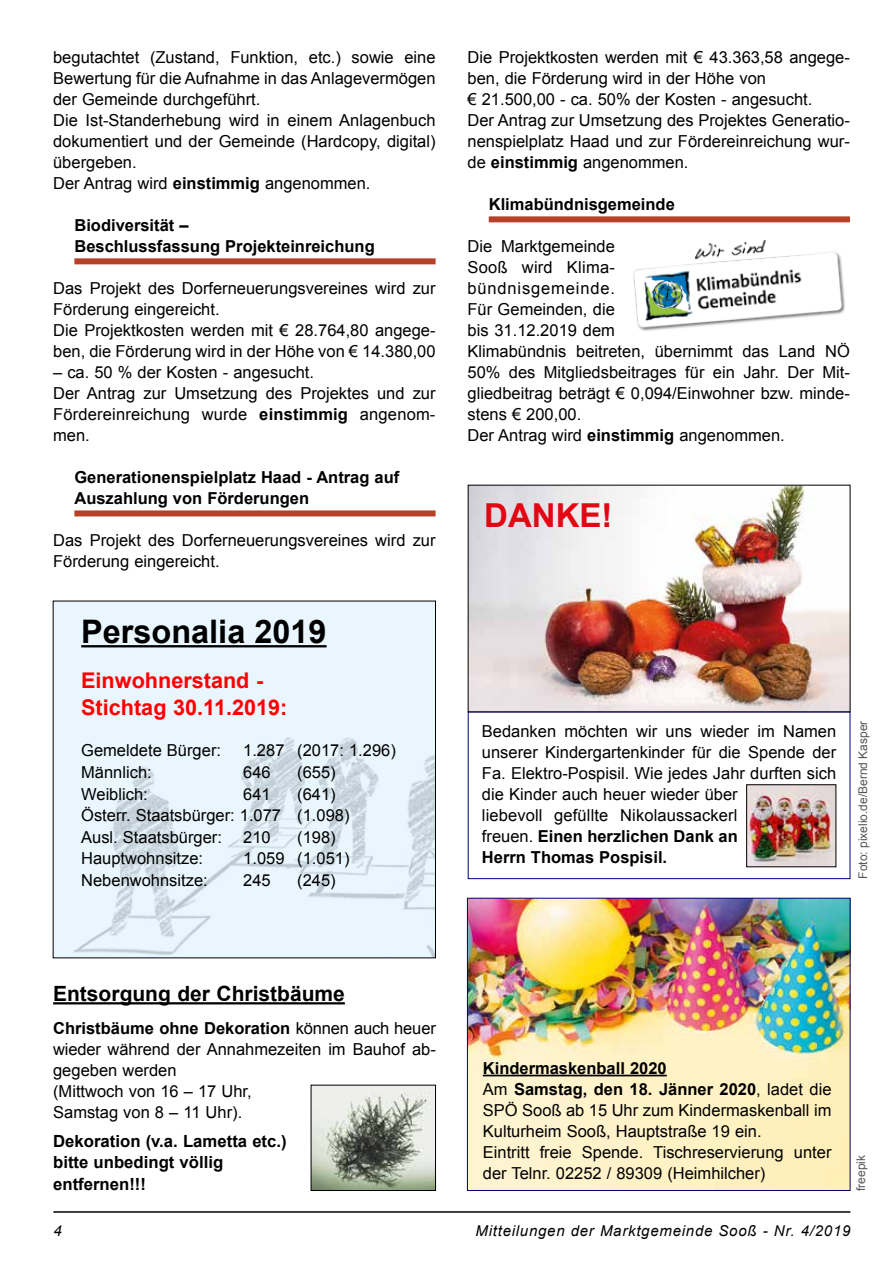
<style>
.page{position:relative;width:893px;height:1263px;background:#fff}
.page>*{position:absolute;margin:0;border:0;box-sizing:border-box;transform-origin:0 0}
.t1{font:700 33px "Arial";color:#e30613}
.t2{font:700 32.4px "Arial";color:#000}
.t3{font:700 21.6px/27px "Arial";color:#f00}
.t4{font:700 21px "Arial";color:#000}
.t5{font:700 16.8px/21.8px "Arial";color:#000}
.t6{font:16.5px/21px "Arial";color:#000}
.t7{font:700 16.5px/21px "Arial";color:#000}
.t8{font:italic 15px "Arial";letter-spacing:.05em;color:#000}
.t9{font:12px "Arial";color:#575756}
.s1{font-weight:700}
</style>
<div class="page">
<hr style="left:53px;top:1211px;width:797px;height:2px;background:#000">
<img style="left:55px;top:603px;width:379px;height:353px">
<hr style="left:81px;top:645px;width:246px;height:2px;background:#000">
<hr style="left:53px;top:1002px;width:292px;height:2px;background:#000">
<img style="left:313px;top:1087px;width:121px;height:102px">
<div style="left:311px;top:1085px;width:125px;height:106px;border:1px solid #000"></div>
<img style="left:469px;top:900px;width:379px;height:289px">
<div style="left:467px;top:898px;width:383px;height:293px;border:1px solid #000080"></div>
<hr style="left:483px;top:1075px;width:184px;height:1px;background:#000">
<div style="left:74px;top:258px;width:362px;height:6px;background:#b74128"></div>
<div style="left:74px;top:510px;width:362px;height:6px;background:#b74128"></div>
<div style="left:489px;top:216px;width:361px;height:6px;background:#b74128"></div>
<img style="left:633px;top:240px;width:211px;height:91px">
<div style="left:468px;top:712px;width:382px;height:167px;border:1px solid #000080"></div>
<img style="left:470px;top:487px;width:378px;height:223px">
<div style="left:468px;top:485px;width:382px;height:227px;border:1px solid #000"></div>
<img style="left:748px;top:786px;width:86px;height:79px">
<div style="left:746px;top:784px;width:90px;height:83px;border:1px solid #000"></div>
<p class="t6" style="left:53px;top:47px;width:384px">begutachtet (Zustand, Funktion, etc.) sowie eine Bewertung für die Aufnahme in das Anlagevermögen der Gemeinde durchgeführt.<br>Die Ist-Standerhebung wird in einem Anlagenbuch dokumentiert und der Gemeinde (Hardcopy, digital) übergeben.<br>Der Antrag wird <span class="s1">einstimmig</span> angenommen.</p>
<p class="t7" style="left:74px;top:215px;width:302px">Biodiversität –<br>Beschlussfassung Projekteinreichung</p>
<p class="t6" style="left:53px;top:278px;width:384px">Das Projekt des Dorferneuerungsvereines wird zur Förderung eingereicht.<br>Die Projektkosten werden mit € 28.764,80 angege&shy;ben, die Förderung wird in der Höhe von € 14.380,00</p>
<p class="t6" style="left:53px;top:362px;width:384px">– ca. 50 % der Kosten - angesucht.<br>Der Antrag zur Umsetzung des Projektes und zur<br>Fördereinreichung wurde <span class="s1">einstimmig</span> angenom&shy;men.</p>
<p class="t7" style="left:74px;top:467px;width:326px">Generationenspielplatz Haad - Antrag auf<br>Auszahlung von Förderungen</p>
<p class="t6" style="left:53px;top:530px;width:384px">Das Projekt des Dorferneuerungsvereines wird zur<br>Förderung eingereicht.</p>
<h2 class="t2" style="left:81px;top:610px;width:247px">Personalia 2019</h2>
<h3 class="t3" style="left:81px;top:667px;width:208px">Einwohnerstand -<br>Stichtag 30.11.2019:</h3>
<p class="t6" style="left:81px;top:740px;width:141px">Gemeldete Bürger:</p>
<p class="t6" style="left:243px;top:740px;width:154px">1.287 (2017: 1.296)</p>
<p class="t6" style="left:81px;top:762px;width:72px">Männlich:</p>
<p class="t6" style="left:243px;top:762px;width:29px">646</p>
<p class="t6" style="left:297px;top:762px;width:40px">(655)</p>
<p class="t6" style="left:81px;top:783px;width:68px">Weiblich:</p>
<p class="t6" style="left:243px;top:783px;width:29px">641</p>
<p class="t6" style="left:81px;top:783px;width:270px;line-height:21.6px;text-indent:216px">(641)<br>Österr. Staatsbürger: 1.077 (1.098)<br>Ausl. Staatsbürger:</p>
<p class="t6" style="left:243px;top:827px;width:29px">210</p>
<p class="t6" style="left:297px;top:827px;width:40px">(198)</p>
<p class="t6" style="left:81px;top:848px;width:123px">Hauptwohnsitze:</p>
<p class="t6" style="left:243px;top:848px;width:108px">1.059 (1.051)</p>
<p class="t6" style="left:81px;top:870px;width:128px">Nebenwohnsitze:</p>
<p class="t6" style="left:243px;top:870px;width:29px">245</p>
<p class="t6" style="left:297px;top:870px;width:40px">(245)</p>
<p class="t6" style="left:467px;top:47px;width:384px">Die Projektkosten werden mit € 43.363,58 angege&shy;ben, die Förderung wird in der Höhe von<br>€ 21.500,00 - ca. 50% der Kosten - angesucht.<br>Der Antrag zur Umsetzung des Projektes Generatio&shy;nenspielplatz Haad und zur Fördereinreichung wur&shy;de <span class="s1">einstimmig</span> angenommen.</p>
<p class="t7" style="left:489px;top:194px;width:188px">Klimabündnisgemeinde</p>
<p class="t6" style="left:467px;top:236px;width:384px">Die Marktgemeinde<br>Sooß wird Klima-<br>bündnisgemeinde.<br>Für Gemeinden, die<br>bis 31.12.2019 dem<br>Klimabündnis beitreten, übernimmt das Land NÖ<br>50% des Mitgliedsbeitrages für ein Jahr. Der Mit&shy;gliedbeitrag beträgt € 0,094/Einwohner bzw. minde&shy;stens € 200,00.<br>Der Antrag wird <span class="s1">einstimmig</span> angenommen.</p>
<h1 class="t1" style="left:484px;top:494px;width:130px">DANKE!</h1>
<p class="t6" style="left:482px;top:721px;width:356px">Bedanken möchten wir uns wieder im Namen unserer Kindergartenkinder für die Spende der Fa. Elektro-Pospisil. Wie jedes Jahr durften sich die Kinder auch heuer wieder über<br>liebevoll gefüllte Nikolaussackerl<br>freuen. <span class="s1">Einen herzlichen Dank an<br>Herrn Thomas Pospisil.</span></p>
<p class="t9" style="left:855px;top:879px;width:160px;rotate:-90deg">Foto: pixelio.de/Bernd Kasper</p>
<p class="t4" style="left:53px;top:980px;width:293px">Entsorgung der Christbäume</p>
<p class="t6" style="left:53px;top:1018px;width:384px"><span class="s1">Christbäume ohne Dekoration</span> können auch heuer wieder während der Annahmezeiten im Bauhof ab&shy;gegeben werden<br>(Mittwoch von 16 – 17 Uhr,<br>Samstag von 8 – 11 Uhr).</p>
<p class="t5" style="left:53px;top:1130px;width:235px">Dekoration (v.a. Lametta etc.) bitte unbedingt völlig entfernen!!!</p>
<p class="t6" style="left:483px;top:1058px;width:350px"><span class="s1">Kindermaskenball 2020<br></span>Am <span class="s1">Samstag, den 18. Jänner 2020</span>, ladet die SPÖ Sooß ab 15 Uhr zum Kindermaskenball im Kulturheim Sooß, Hauptstraße 19 ein.<br>Eintritt freie Spende. Tischreservierung unter der Telnr. 02252 / 89309 (Heimhilcher)</p>
<p class="t9" style="left:853px;top:1191px;width:38px;rotate:-90deg">freepik</p>
<p class="t8" style="left:53px;top:1221px;width:10px">4</p>
<p class="t8" style="left:476px;top:1221px;width:376px">Mitteilungen der Marktgemeinde Sooß - Nr. 4/2019</p>
</div>
